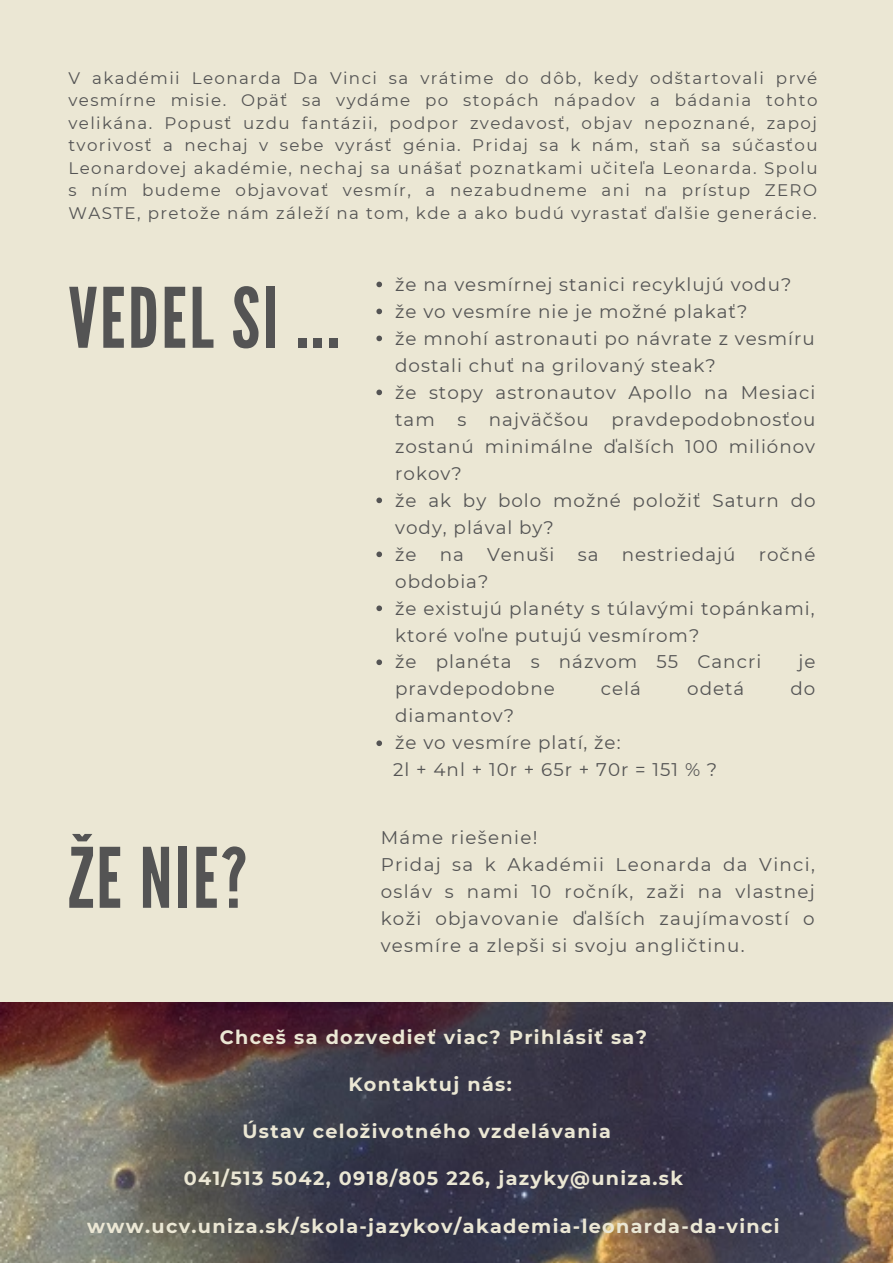
<style>
.page{position:relative;width:893px;height:1264px;background:#fff}
.page>*{position:absolute;margin:0;border:0;box-sizing:border-box;transform-origin:0 0}
.t1{font:82.95px "League Gothic";letter-spacing:.03em;color:#545454}
.t2{font:700 19.2px "Montserrat";letter-spacing:.07em;color:#ebe7d4}
.t3{font:18.3px/27px "Montserrat";letter-spacing:.055em;color:#545454}
.t4{font:16.65px/22.5px "Montserrat";letter-spacing:.085em;color:#545454;text-align:justify}
</style>
<div class="page">
<div style="left:0;top:0;width:892px;height:1262px;background:#ebe7d4"></div>
<img style="left:0;top:1002px;width:892px;height:260px">
<svg style="left:376px;top:281px;width:6px;height:6px"></svg>
<svg style="left:376px;top:308px;width:6px;height:6px"></svg>
<svg style="left:376px;top:335px;width:6px;height:6px"></svg>
<svg style="left:376px;top:389px;width:6px;height:6px"></svg>
<svg style="left:376px;top:497px;width:6px;height:6px"></svg>
<svg style="left:376px;top:551px;width:6px;height:6px"></svg>
<svg style="left:376px;top:605px;width:6px;height:6px"></svg>
<svg style="left:376px;top:659px;width:6px;height:6px"></svg>
<svg style="left:376px;top:740px;width:6px;height:6px"></svg>
<p class="t4" style="left:68px;top:67px;width:750px">V akadémii Leonarda Da Vinci sa vrátime do dôb, kedy odštartovali prvé vesmírne misie. Opäť sa vydáme po stopách nápadov a bádania tohto velikána. Popusť uzdu fantázii, podpor zvedavosť, objav nepoznané, zapoj tvorivosť a nechaj v sebe vyrásť génia. Pridaj sa k nám, staň sa súčasťou Leonardovej akadémie, nechaj sa unášať poznatkami učiteľa Leonarda. Spolu s ním budeme objavovať vesmír, a nezabudneme ani na prístup ZERO WASTE, pretože nám záleží na tom, kde a ako budú vyrastať ďalšie generácie.</p>
<h1 class="t1" style="left:68px;top:270px;width:273px">VEDEL SI ...</h1>
<p class="t3" style="left:395px;top:270px;width:422px">že na vesmírnej stanici recyklujú vodu? že vo vesmíre nie je možné plakať?<br>že mnohí astronauti po návrate z vesmíru dostali chuť na grilovaný steak?<br>že stopy astronautov Apollo na Mesiaci tam s najväčšou pravdepodobnosťou zostanú minimálne ďalších 100 miliónov rokov?<br>že ak by bolo možné položiť Saturn do vody, plával by?<br>že</p>
<p class="t3" style="left:439px;top:540px;width:26px">na</p>
<p class="t3" style="left:487px;top:540px;width:69px">Venuši</p>
<p class="t3" style="left:577px;top:540px;width:22px">sa</p>
<p class="t3" style="left:621px;top:540px;width:115px">nestriedajú</p>
<p class="t3" style="left:758px;top:540px;width:58px">ročné</p>
<p class="t3" style="left:395px;top:567px;width:421px">obdobia?<br>že existujú planéty s túlavými topánkami, ktoré voľne putujú vesmírom?<br>že planéta s názvom 55 Cancri</p>
<p class="t3" style="left:798px;top:648px;width:19px">je</p>
<p class="t3" style="left:395px;top:675px;width:161px">pravdepodobne</p>
<p class="t3" style="left:601px;top:675px;width:42px">celá</p>
<p class="t3" style="left:687px;top:675px;width:59px">odetá</p>
<p class="t3" style="left:790px;top:675px;width:26px">do</p>
<p class="t3" style="left:393px;top:702px;width:326px">diamantov?<br>že vo vesmíre platí, že:<br>2l+4nl+10r+65r+70r=151%?</p>
<h1 class="t1" style="left:68px;top:830px;width:180px">ŽE NIE?</h1>
<p class="t3" style="left:380px;top:823px;width:435px">Máme riešenie!<br>Pridaj sa k Akadémii Leonarda da Vinci, osláv s nami 10 ročník, zaži na vlastnej koži objavovanie ďalších zaujímavostí o vesmíre a zlepši si svoju angličtinu.</p>
<p class="t2" style="left:220px;top:1025px;width:428px">Chceš sa dozvedieť viac? Prihlásiť sa?</p>
<p class="t2" style="left:348px;top:1072px;width:165px">Kontaktuj nás:</p>
<p class="t2" style="left:242px;top:1119px;width:370px">Ústav celoživotného vzdelávania</p>
<p class="t2" style="left:184px;top:1166px;width:501px">041/513 5042, 0918/805 226, jazyky@uniza.sk</p>
<p class="t2" style="left:87px;top:1213px;width:693px">www.ucv.uniza.sk/skola-jazykov/akademia-leonarda-da-vinci</p>
</div>
